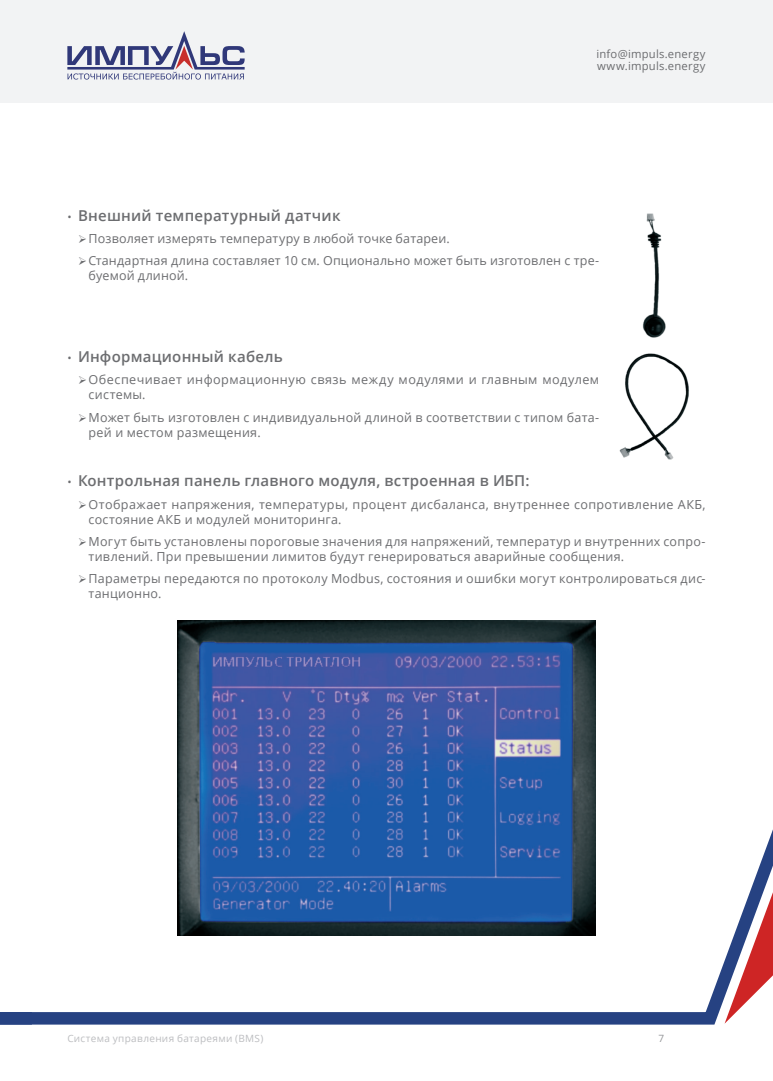
<style>
.page{position:relative;width:773px;height:1081px;background:#fff}
.page>*{position:absolute;margin:0;border:0;box-sizing:border-box;transform-origin:0 0}
.t1{font:600 15px "Open Sans";letter-spacing:.015em;color:#6c6d70}
.t2{font:12.5px/15px "Open Sans";letter-spacing:.02em;color:#6c6d70}
.t3{font:11.25px/12.5px "Open Sans";letter-spacing:.02em;color:#6c6d70}
.t4{font:10px "Open Sans";letter-spacing:.03em;color:#bcbdc0}
.t5{font:10px "Open Sans";color:#939598}
.s1{font-weight:400;font-size:11.25px}
</style>
<div class="page">
<svg style="left:44px;top:761px;width:728px;height:264px"></svg>
<div style="left:0;top:0;width:772px;height:103px;background:#f2f3f4"></div>
<svg style="left:67px;top:31px;width:177px;height:49px"></svg>
<svg style="left:0;top:1012px;width:44px;height:13px"></svg>
<img style="left:177px;top:620px;width:418px;height:315px">
<img style="left:642px;top:213px;width:24px;height:125px">
<img style="left:619px;top:353px;width:70px;height:107px">
<p class="t3" style="left:596px;top:47px;width:111px">info@impuls.energy www.impuls.energy</p>
<p class="t1" style="left:67px;top:205px;width:275px"><span class="s1">•</span> Внешний температурный датчик</p>
<p class="t2" style="left:78px;top:230px;width:373px">➢Позволяет измерять температуру в любой точке батареи.</p>
<p class="t2" style="left:89px;top:252px;width:512px;text-indent:-11px">➢Стандартная длина составляет 10 см. Опционально может быть изготовлен с тре&shy;буемой длиной.</p>
<p class="t1" style="left:67px;top:347px;width:217px"><span class="s1">•</span> Информационный кабель</p>
<p class="t2" style="left:89px;top:372px;width:512px;text-indent:-11px">➢Обеспечивает информационную связь между модулями и главным модулем системы.</p>
<p class="t2" style="left:89px;top:409px;width:512px;text-indent:-11px">➢Может быть изготовлен с индивидуальной длиной в соответствии с типом бата&shy;рей и местом размещения.</p>
<p class="t1" style="left:67px;top:471px;width:463px"><span class="s1">•</span> Контрольная панель главного модуля, встроенная в ИБП:</p>
<p class="t2" style="left:89px;top:496px;width:618px;text-indent:-11px">➢Отображает напряжения, температуры, процент дисбаланса, внутреннее сопротивление АКБ, состояние АКБ и модулей мониторинга.</p>
<p class="t2" style="left:89px;top:533px;width:618px;text-indent:-11px">➢Могут быть установлены пороговые значения для напряжений, температур и внутренних сопро&shy;тивлений. При превышении лимитов будут генерироваться аварийные сообщения.</p>
<p class="t2" style="left:89px;top:570px;width:618px;text-indent:-11px">➢Параметры передаются по протоколу Modbus, состояния и ошибки могут контролироваться дис&shy;танционно.</p>
<p class="t4" style="left:67px;top:1032px;width:197px">Система управления батареями (BMS)</p>
<p class="t5" style="left:658px;top:1032px;width:7px">7</p>
</div>
